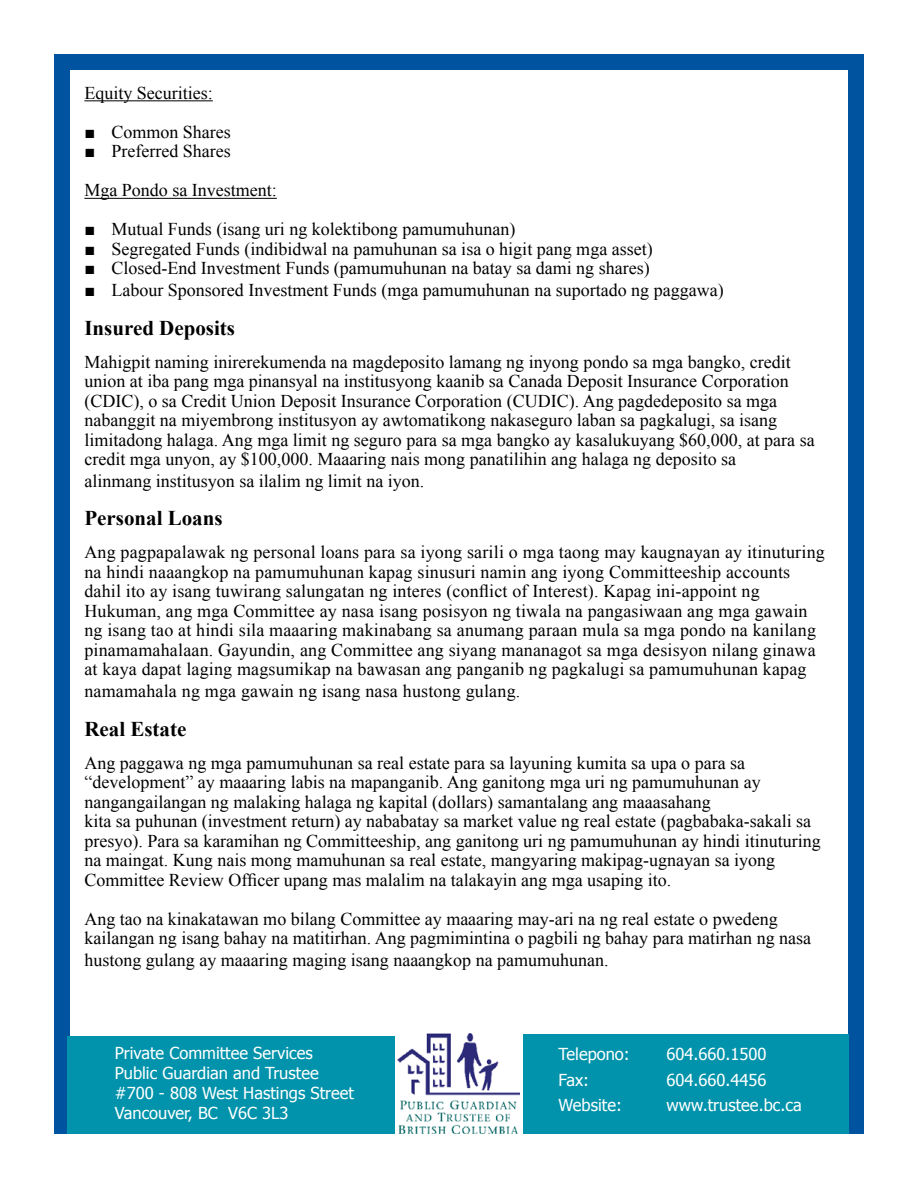
<style>
.page{position:relative;width:918px;height:1188px;background:#fff}
.page>*{position:absolute;margin:0;border:0;box-sizing:border-box;transform-origin:0 0}
.t1{font:700 21px "Times New Roman";color:#000}
.t2{font:18px/19.5px "Times New Roman";color:#000}
.t3{font:16.5px/19.8px "Tahoma";color:#fff}
</style>
<div class="page">
<div style="left:849px;top:54px;width:15px;height:1080px;background:#00539f"></div>
<div style="left:54px;top:54px;width:15px;height:1080px;background:#00539f"></div>
<div style="left:68px;top:1036px;width:327px;height:98px;background:#0093ab"></div>
<div style="left:523px;top:1034px;width:326px;height:100px;background:#0093ab"></div>
<img style="left:397px;top:1034px;width:123px;height:100px">
<div style="left:54px;top:54px;width:810px;height:15px;background:#00539f"></div>
<hr style="left:84px;top:100px;width:129px;height:1px;background:#000">
<hr style="left:84px;top:198px;width:193px;height:1px;background:#000">
<p class="t2" style="left:84px;top:83px;width:130px">Equity Securities:</p>
<p class="t2" style="left:84px;top:122px;width:148px">■ Common Shares</p>
<p class="t2" style="left:84px;top:132px;width:194px;line-height:39px">■ Preferred Shares<br>Mga Pondo sa Investment:</p>
<p class="t2" style="left:84px;top:219px;width:432px">■ Mutual Funds (isang uri ng kolektibong pamumuhunan)</p>
<p class="t2" style="left:84px;top:239px;width:570px">■ Segregated Funds (indibidwal na pamuhunan sa isa o higit pang mga asset)</p>
<p class="t2" style="left:84px;top:258px;width:567px">■ Closed-End Investment Funds (pamumuhunan na batay sa dami ng shares)</p>
<p class="t2" style="left:84px;top:280px;width:641px">■ Labour Sponsored Investment Funds (mga pamumuhunan na suportado ng paggawa)</p>
<p class="t1" style="left:84px;top:313px;width:152px">Insured Deposits</p>
<p class="t2" style="left:84px;top:352px;width:732px">Mahigpit naming inirerekumenda na magdeposito lamang ng inyong pondo sa mga bangko, credit union at iba pang mga pinansyal na institusyong kaanib sa Canada Deposit Insurance Corporation (CDIC), o sa Credit Union Deposit Insurance Corporation (CUDIC). Ang pagdedeposito sa mga nabanggit na miyembrong institusyon ay awtomatikong nakaseguro laban sa pagkalugi, sa isang limitadong halaga. Ang mga limit ng seguro para sa mga bangko ay kasalukuyang $60,000, at para sa credit mga unyon, ay $100,000. Maaaring nais mong panatilihin ang halaga ng deposito sa</p>
<p class="t2" style="left:84px;top:471px;width:342px">alinmang institusyon sa ilalim ng limit na iyon.</p>
<p class="t1" style="left:84px;top:504px;width:140px">Personal Loans</p>
<p class="t2" style="left:84px;top:542px;width:742px">Ang pagpapalawak ng personal loans para sa iyong sarili o mga taong may kaugnayan ay itinuturing na hindi naaangkop na pamumuhunan kapag sinusuri namin ang iyong Committeeship accounts dahil ito ay isang tuwirang salungatan ng interes (conflict of Interest). Kapag ini-appoint ng Hukuman, ang mga Committee ay nasa isang posisyon ng tiwala na pangasiwaan ang mga gawain ng isang tao at hindi sila maaaring makinabang sa anumang paraan mula sa mga pondo na kanilang pinamamahalaan. Gayundin, ang Committee ang siyang mananagot sa mga desisyon nilang ginawa at kaya dapat laging magsumikap na bawasan ang panganib ng pagkalugi sa pamumuhunan kapag</p>
<p class="t2" style="left:84px;top:681px;width:437px">namamahala ng mga gawain ng isang nasa hustong gulang.</p>
<p class="t1" style="left:84px;top:714px;width:104px">Real Estate</p>
<p class="t2" style="left:84px;top:753px;width:738px">Ang paggawa ng mga pamumuhunan sa real estate para sa layuning kumita sa upa o para sa “development” ay maaaring labis na mapanganib. Ang ganitong mga uri ng pamumuhunan ay nangangailangan ng malaking halaga ng kapital (dollars) samantalang ang maaasahang<br>kita sa puhunan (investment return) ay nababatay sa market value ng real estate (pagbabaka-sakali sa presyo). Para sa karamihan ng Committeeship, ang ganitong uri ng pamumuhunan ay hindi itinuturing na maingat. Kung nais mong mamuhunan sa real estate, mangyaring makipag-ugnayan sa iyong Committee Review Officer upang mas malalim na talakayin ang mga usaping ito.</p>
<p class="t2" style="left:84px;top:909px;width:728px">Ang tao na kinakatawan mo bilang Committee ay maaaring may-ari na ng real estate o pwedeng kailangan ng isang bahay na matitirhan. Ang pagmimintina o pagbili ng bahay para matirhan ng nasa</p>
<p class="t2" style="left:84px;top:950px;width:526px">hustong gulang ay maaaring maging isang naaangkop na pamumuhunan.</p>
<p class="t3" style="left:115px;top:1043px;width:241px">Private Committee Services<br>Public Guardian and Trustee #700 - 808 West Hastings Street<br>Vancouver, BC V6C 3L3</p>
<p class="t3" style="left:559px;top:1044px;width:73px">Telepono:</p>
<p class="t3" style="left:667px;top:1044px;width:101px">604.660.1500</p>
<p class="t3" style="left:559px;top:1069px;width:32px">Fax:</p>
<p class="t3" style="left:667px;top:1069px;width:101px">604.660.4456</p>
<p class="t3" style="left:559px;top:1094px;width:65px">Website:</p>
<p class="t3" style="left:667px;top:1094px;width:137px">www.trustee.bc.ca</p>
</div>
